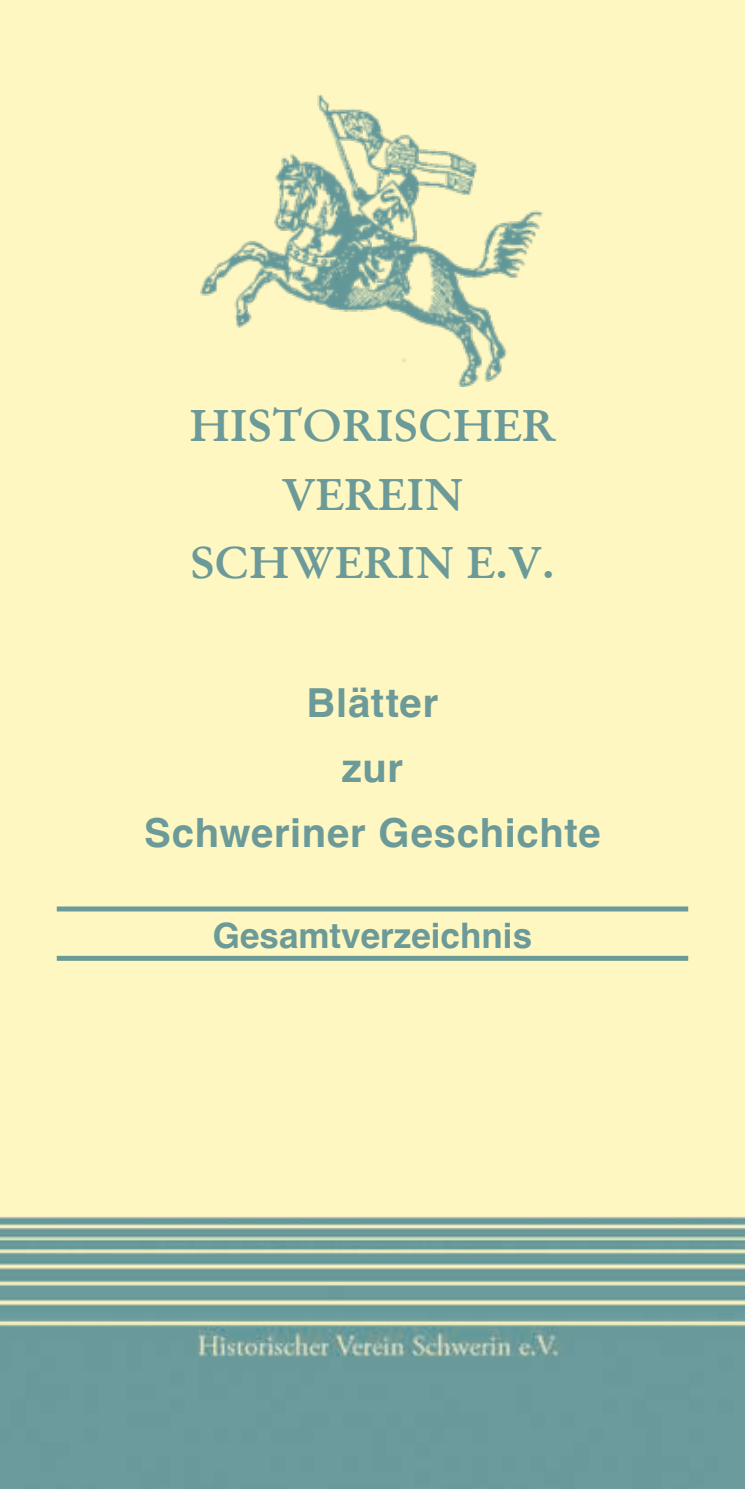
<style>
.page{position:relative;width:745px;height:1489px;background:#fff}
.page>*{position:absolute;margin:0;border:0;box-sizing:border-box;transform-origin:0 0}
.t1{font:600 45px/68.2px "Garamond";letter-spacing:.01em;color:#6b9a98;text-align:center}
.t2{font:700 40px/65px "Helvetica";letter-spacing:.015em;color:#6b9a98;text-align:center}
.t3{font:700 35px "Helvetica";color:#6b9a98}
</style>
<div class="page">
<div style="left:0;top:0;width:744px;height:1488px;background:#fef7c1"></div>
<img style="left:200px;top:94px;width:343px;height:292px">
<div style="left:57px;top:906px;width:630px;height:5px;background:#6b9a98"></div>
<div style="left:57px;top:955px;width:630px;height:5px;background:#6b9a98"></div>
<img style="left:0;top:1216px;width:744px;height:272px">
<p class="t1" style="left:189px;top:391px;width:367px">HISTORISCHER<br>VEREIN<br>SCHWERIN E.V.</p>
<p class="t2" style="left:144px;top:674px;width:457px">Blätter<br>zur<br>Schweriner Geschichte</p>
<p class="t3" style="left:213px;top:914px;width:321px">Gesamtverzeichnis</p>
</div>
